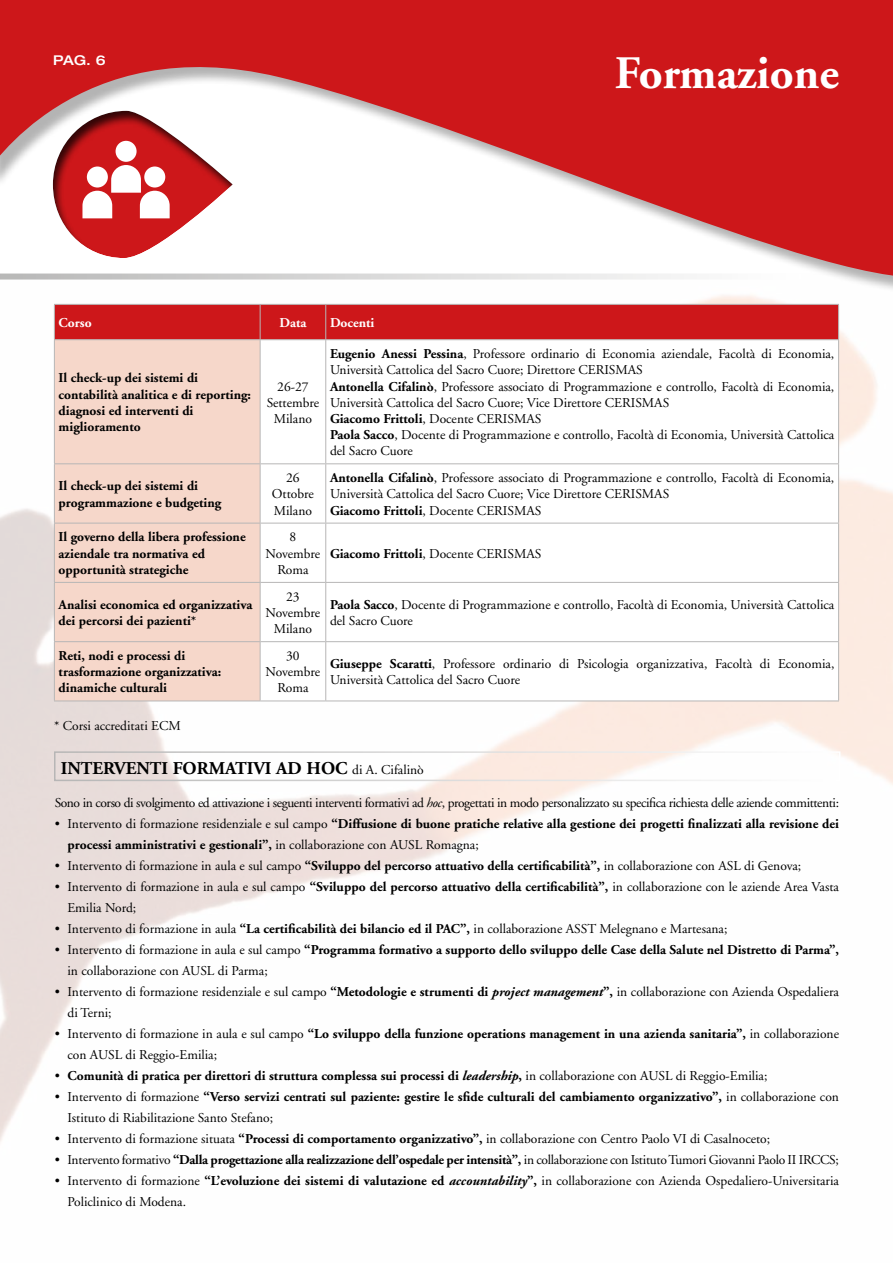
<style>
.page{position:relative;width:893px;height:1263px;background:#fff}
.page>*{position:absolute;margin:0;border:0;box-sizing:border-box;transform-origin:0 0}
.t1{font:700 46.5px "Adobe Garamond";color:#fff}
.t2{font:700 18px "Adobe Garamond";color:#000}
.t3{font:13.5px/16.2px "Adobe Garamond";color:#000}
.t4{font:700 13.5px/16.2px "Adobe Garamond";color:#000}
.t5{font:13.5px "Adobe Garamond";letter-spacing:-.03em;color:#000}
.t6{font:13.5px "Adobe Garamond";letter-spacing:-.02em;color:#000}
.t7{font:700 13.5px "Adobe Garamond";color:#fff}
.t8{font:500 expanded 13.5px "Helvetica Neue";color:#fff}
.s1{font-weight:700}
.s2{font-weight:400;font-size:13.5px}
.s3{font-style:italic}
.s4{font-weight:400}
.s5{font-weight:700;font-style:italic}
</style>
<div class="page">
<svg style="left:0;top:0;width:893px;height:323px;fill:#cd171a"></svg>
<svg style="left:0;top:274px;width:801px;height:6px"></svg>
<div style="left:50px;top:108px;width:183px;height:150px;background:#000;opacity:.75"></div>
<div style="left:116px;top:141px;width:21px;height:21px;background:#fff;border-radius:50%"></div>
<svg style="left:82px;top:165px;width:88px;height:53px"></svg>
<div style="left:54px;top:751px;width:786px;height:30px;border:2px solid #fff"></div>
<div style="left:55px;top:305px;width:783px;height:34px;background:#cd171a"></div>
<div style="left:55px;top:340px;width:205px;height:361px;background:#f6d7ca"></div>
<svg style="left:261px;top:340px;width:577px;height:361px"></svg>
<hr style="left:54px;top:304px;width:206px;height:1px;background:#b7b6b6">
<hr style="left:54px;top:305px;width:1px;height:34px;background:#b7b6b6">
<hr style="left:260px;top:304px;width:66px;height:1px;background:#b7b6b6">
<hr style="left:260px;top:305px;width:1px;height:34px;background:#b7b6b6">
<hr style="left:326px;top:304px;width:513px;height:1px;background:#b7b6b6">
<hr style="left:325px;top:305px;width:1px;height:34px;background:#b7b6b6">
<hr style="left:838px;top:305px;width:1px;height:34px;background:#b7b6b6">
<hr style="left:54px;top:339px;width:206px;height:1px;background:#b7b6b6">
<hr style="left:54px;top:340px;width:1px;height:123px;background:#b7b6b6">
<hr style="left:260px;top:339px;width:66px;height:1px;background:#b7b6b6">
<hr style="left:260px;top:340px;width:1px;height:123px;background:#b7b6b6">
<hr style="left:326px;top:339px;width:513px;height:1px;background:#b7b6b6">
<hr style="left:325px;top:340px;width:1px;height:123px;background:#b7b6b6">
<hr style="left:838px;top:340px;width:1px;height:123px;background:#b7b6b6">
<hr style="left:54px;top:463px;width:206px;height:1px;background:#b7b6b6">
<hr style="left:54px;top:464px;width:1px;height:59px;background:#b7b6b6">
<hr style="left:260px;top:463px;width:66px;height:1px;background:#b7b6b6">
<hr style="left:260px;top:464px;width:1px;height:59px;background:#b7b6b6">
<hr style="left:326px;top:463px;width:513px;height:1px;background:#b7b6b6">
<hr style="left:325px;top:464px;width:1px;height:59px;background:#b7b6b6">
<hr style="left:838px;top:464px;width:1px;height:59px;background:#b7b6b6">
<hr style="left:54px;top:523px;width:206px;height:1px;background:#b7b6b6">
<hr style="left:54px;top:523px;width:1px;height:59px;background:#b7b6b6">
<hr style="left:260px;top:523px;width:66px;height:1px;background:#b7b6b6">
<hr style="left:260px;top:523px;width:1px;height:59px;background:#b7b6b6">
<hr style="left:326px;top:523px;width:513px;height:1px;background:#b7b6b6">
<hr style="left:325px;top:523px;width:1px;height:59px;background:#b7b6b6">
<hr style="left:838px;top:523px;width:1px;height:59px;background:#b7b6b6">
<hr style="left:54px;top:582px;width:206px;height:1px;background:#b7b6b6">
<hr style="left:54px;top:583px;width:1px;height:58px;background:#b7b6b6">
<hr style="left:260px;top:582px;width:66px;height:1px;background:#b7b6b6">
<hr style="left:260px;top:583px;width:1px;height:58px;background:#b7b6b6">
<hr style="left:326px;top:582px;width:513px;height:1px;background:#b7b6b6">
<hr style="left:325px;top:583px;width:1px;height:58px;background:#b7b6b6">
<hr style="left:838px;top:583px;width:1px;height:58px;background:#b7b6b6">
<hr style="left:54px;top:641px;width:206px;height:1px;background:#b7b6b6">
<hr style="left:54px;top:642px;width:1px;height:59px;background:#b7b6b6">
<hr style="left:260px;top:641px;width:66px;height:1px;background:#b7b6b6">
<hr style="left:260px;top:642px;width:1px;height:59px;background:#b7b6b6">
<hr style="left:326px;top:641px;width:513px;height:1px;background:#b7b6b6">
<hr style="left:325px;top:642px;width:1px;height:59px;background:#b7b6b6">
<hr style="left:838px;top:642px;width:1px;height:59px;background:#b7b6b6">
<hr style="left:54px;top:701px;width:206px;height:1px;background:#b7b6b6">
<hr style="left:260px;top:701px;width:66px;height:1px;background:#b7b6b6">
<hr style="left:326px;top:701px;width:513px;height:1px;background:#b7b6b6">
<p class="t8" style="left:53px;top:52px;width:54px">PAG. 6</p>
<p class="t7" style="left:59px;top:315px;width:35px">Corso</p>
<p class="t7" style="left:279px;top:315px;width:28px">Data</p>
<p class="t7" style="left:330px;top:315px;width:46px">Docenti</p>
<h1 class="t1" style="left:615px;top:48px;width:226px">Formazione</h1>
<p class="t4" style="left:59px;top:370px;width:194px">Il check-up dei sistemi di contabilità analitica e di reporting: diagnosi ed interventi di miglioramento</p>
<p class="t3" style="left:267px;top:378px;width:54px;text-align:center">26-27<br>Settembre<br>Milano</p>
<p class="t3" style="left:330px;top:346px;width:506px"><span class="s1">Eugenio Anessi Pessina</span>, Professore ordinario di Economia aziendale, Facoltà di Economia, Università Cattolica del Sacro Cuore; Direttore CERISMAS<br><span class="s1">Antonella Cifalinò</span>, Professore associato di Programmazione e controllo, Facoltà di Economia, Università Cattolica del Sacro Cuore; Vice Direttore CERISMAS<br><span class="s1">Giacomo Frittoli</span>, Docente CERISMAS<br><span class="s1">Paola Sacco</span>, Docente di Programmazione e controllo, Facoltà di Economia, Università Cattolica del Sacro Cuore</p>
<p class="t4" style="left:59px;top:478px;width:164px">Il check-up dei sistemi di programmazione e budgeting</p>
<p class="t3" style="left:272px;top:470px;width:43px;text-align:center">26<br>Ottobre<br>Milano</p>
<p class="t3" style="left:330px;top:470px;width:506px"><span class="s1">Antonella Cifalinò</span>, Professore associato di Programmazione e controllo, Facoltà di Economia,<br>Università Cattolica del Sacro Cuore; Vice Direttore CERISMAS<br><span class="s1">Giacomo Frittoli</span>, Docente CERISMAS</p>
<p class="t4" style="left:59px;top:529px;width:189px">Il governo della libera professione aziendale tra normativa ed opportunità strategiche</p>
<p class="t3" style="left:266px;top:529px;width:56px;text-align:center">8<br>Novembre<br>Roma</p>
<p class="t3" style="left:330px;top:546px;width:213px"><span class="s1">Giacomo Frittoli</span>, Docente CERISMAS</p>
<p class="t4" style="left:59px;top:597px;width:195px">Analisi economica ed organizzativa dei percorsi dei pazienti*</p>
<p class="t3" style="left:266px;top:589px;width:56px;text-align:center">23<br>Novembre<br>Milano</p>
<p class="t3" style="left:330px;top:597px;width:506px"><span class="s1">Paola Sacco</span>, Docente di Programmazione e controllo, Facoltà di Economia, Università Cattolica del Sacro Cuore</p>
<p class="t4" style="left:59px;top:648px;width:164px">Reti, nodi e processi di trasformazione organizzativa: dinamiche culturali</p>
<p class="t3" style="left:266px;top:648px;width:56px;text-align:center">30<br>Novembre<br>Roma</p>
<p class="t3" style="left:330px;top:656px;width:506px"><span class="s1">Giuseppe Scaratti</span>, Professore ordinario di Psicologia organizzativa, Facoltà di Economia,<br>Università Cattolica del Sacro Cuore</p>
<p class="t3" style="left:54px;top:718px;width:128px">* Corsi accreditati ECM</p>
<h2 class="t2" style="left:61px;top:759px;width:365px">INTERVENTI FORMATIVI AD HOC <span class="s2">di A. Cifalinò</span></h2>
<p class="t5" style="left:55px;top:795px;width:786px">Sono in corso di svolgimento ed attivazione i seguenti interventi formativi ad <span class="s3">hoc</span>, progettati in modo personalizzato su specifica richiesta delle aziende committenti:</p>
<p class="t4" style="left:68px;top:813px;width:773px;line-height:21px;text-indent:-13px"><span class="s4">• Intervento di formazione residenziale e sul campo</span> “Diffusione di buone pratiche relative alla gestione dei progetti finalizzati alla revisione dei processi amministrativi e gestionali”, <span class="s4">in collaborazione con AUSL Romagna;</span></p>
<p class="t3" style="left:55px;top:858px;width:748px">• Intervento di formazione in aula e sul campo <span class="s1">“Sviluppo del percorso attuativo della certificabilità”,</span> in collaborazione con ASL di Genova;</p>
<p class="t3" style="left:68px;top:876px;width:773px;line-height:21px;text-indent:-13px">• Intervento di formazione in aula e sul campo <span class="s1">“Sviluppo del percorso attuativo della certificabilità”,</span> in collaborazione con le aziende Area Vasta<br>Emilia Nord;</p>
<p class="t3" style="left:55px;top:921px;width:674px">• Intervento di formazione in aula <span class="s1">“La certificabilità dei bilancio ed il PAC”,</span> in collaborazione ASST Melegnano e Martesana;</p>
<p class="t4" style="left:68px;top:939px;width:773px;line-height:21px;text-indent:-13px"><span class="s4">• Intervento di formazione in aula e sul campo</span> “Programma formativo a supporto dello sviluppo delle Case della Salute nel Distretto di Parma”, <span class="s4">in collaborazione con AUSL di Parma;</span></p>
<p class="t3" style="left:68px;top:981px;width:773px;line-height:21px;text-indent:-13px">• Intervento di formazione residenziale e sul campo <span class="s1">“Metodologie e strumenti di</span> <span class="s5">project management</span><span class="s1">”,</span> in collaborazione con Azienda Ospedaliera di Terni;</p>
<p class="t3" style="left:68px;top:1023px;width:773px;line-height:21px;text-indent:-13px">• Intervento di formazione in aula e sul campo <span class="s1">“Lo sviluppo della funzione operations management in una azienda sanitaria”,</span> in collaborazione con AUSL di Reggio-Emilia;</p>
<p class="t4" style="left:55px;top:1068px;width:714px"><span class="s4">•</span> Comunità di pratica per direttori di struttura complessa sui processi di <span class="s3">leadership</span>, <span class="s4">in collaborazione con AUSL di Reggio-Emilia;</span></p>
<p class="t4" style="left:68px;top:1086px;width:773px;line-height:21px;text-indent:-13px"><span class="s4">• Intervento di formazione</span> “Verso servizi centrati sul paziente: gestire le sfide culturali del cambiamento organizzativo”, <span class="s4">in collaborazione con<br>Istituto di Riabilitazione Santo Stefano;</span></p>
<p class="t3" style="left:55px;top:1131px;width:717px">• Intervento di formazione situata <span class="s1">“Processi di comportamento organizzativo”,</span> in collaborazione con Centro Paolo VI di Casalnoceto;</p>
<p class="t6" style="left:55px;top:1152px;width:786px">• Intervento formativo <span class="s1">“Dalla progettazione alla realizzazione dell’ospedale per intensità”,</span> in collaborazione con Istituto Tumori Giovanni Paolo II IRCCS;</p>
<p class="t3" style="left:68px;top:1170px;width:773px;line-height:21px;text-indent:-13px">• Intervento di formazione <span class="s1">“L’evoluzione dei sistemi di valutazione ed</span> <span class="s5">accountability</span><span class="s1">”,</span> in collaborazione con Azienda Ospedaliero-Universitaria<br>Policlinico di Modena.</p>
</div>
